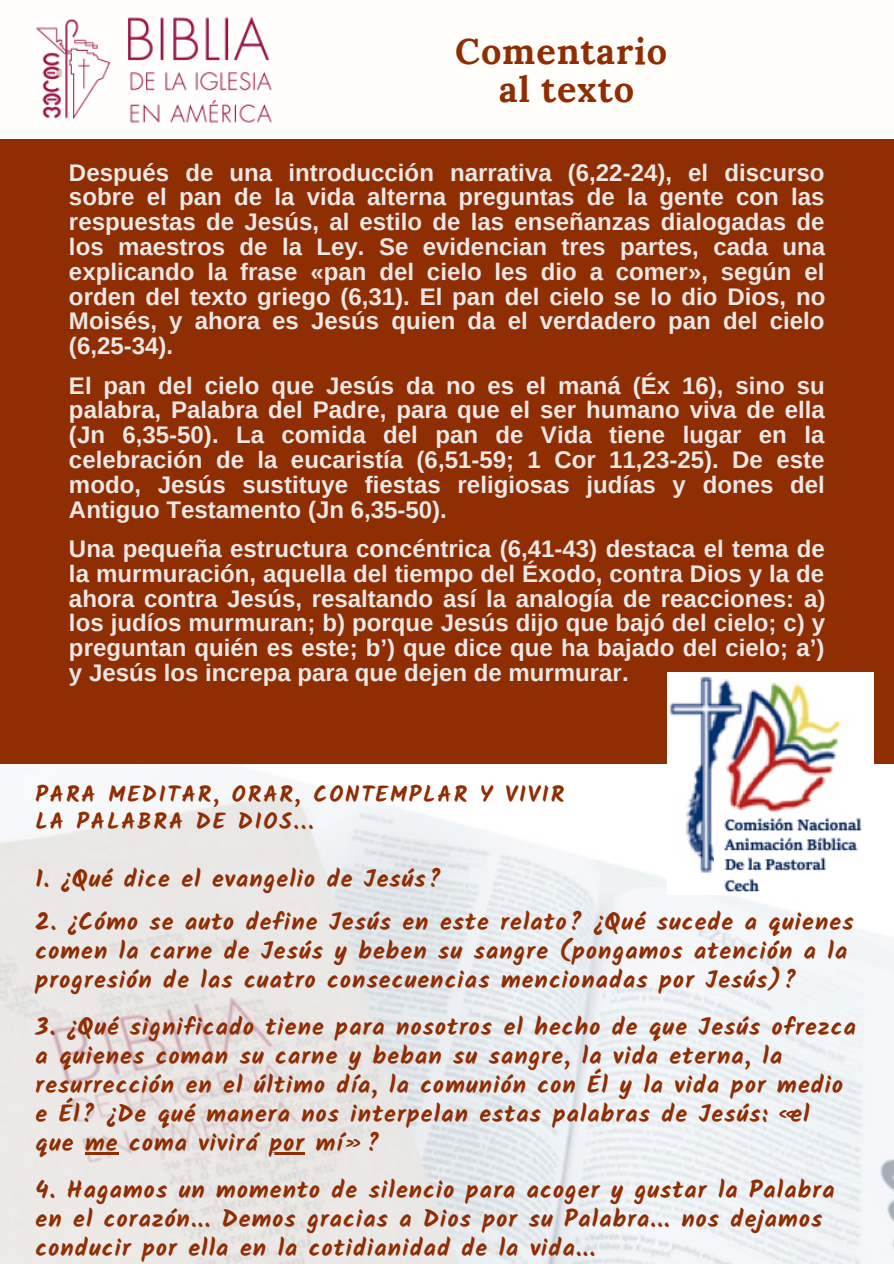
<style>
.page{position:relative;width:894px;height:1264px;background:#fff}
.page>*{position:absolute;margin:0;border:0;box-sizing:border-box;transform-origin:0 0}
.t1{font:700 36px "Lora";letter-spacing:.025em;color:#8f2d03}
.t2{font:700 24px/24.8px "Arimo";color:#eae7e5;text-align:justify}
.t3{font:700 24px/29px "Kalam";letter-spacing:.045em;color:#8f2d03}
.t4{font:700 22.5px "Kalam";letter-spacing:.085em;color:#8f2d03}
</style>
<div class="page">
<div style="left:0;top:0;width:893px;height:1263px;background:#fffefa"></div>
<img style="left:0;top:763px;width:893px;height:500px">
<div style="left:0;top:139px;width:893px;height:624px;background:#8f2d03"></div>
<img style="left:36px;top:16px;width:236px;height:107px">
<img style="left:667px;top:673px;width:206px;height:221px">
<img style="left:714px;top:809px;width:159px;height:85px">
<hr style="left:85px;top:1152px;width:34px;height:2px;background:#8f2d03">
<hr style="left:269px;top:1152px;width:36px;height:2px;background:#8f2d03">
<p class="t1" style="left:455px;top:27px;width:213px">Comentario</p>
<p class="t1" style="left:498px;top:66px;width:137px">al texto</p>
<p class="t2" style="left:69px;top:160px;width:757px">Después de una introducción narrativa (6,22-24), el discurso sobre el pan de la vida alterna preguntas de la gente con las respuestas de Jesús, al estilo de las enseñanzas dialogadas de los maestros de la Ley. Se evidencian tres partes, cada una explicando la frase «pan del cielo les dio a comer», según el orden del texto griego (6,31). El pan del cielo se lo dio Dios, no Moisés, y ahora es Jesús quien da el verdadero pan del cielo (6,25-34).</p>
<p class="t2" style="left:69px;top:373px;width:757px">El pan del cielo que Jesús da no es el maná (Éx 16), sino su palabra, Palabra del Padre, para que el ser humano viva de ella (Jn 6,35-50). La comida del pan de Vida tiene lugar en la celebración de la eucaristía (6,51-59; 1 Cor 11,23-25). De este modo, Jesús sustituye fiestas religiosas judías y dones del Antiguo Testamento (Jn 6,35-50).</p>
<p class="t2" style="left:69px;top:536px;width:757px">Una pequeña estructura concéntrica (6,41-43) destaca el tema de la murmuración, aquella del tiempo del Éxodo, contra Dios y la de ahora contra Jesús, resaltando así la analogía de reacciones: a) los judíos murmuran; b) porque Jesús dijo que bajó del cielo; c) y preguntan quién es este; b’) que dice que ha bajado del cielo; a’) y Jesús los increpa para que dejen de murmurar.</p>
<p class="t4" style="left:36px;top:781px;width:530px">PARA MEDITAR, ORAR, CONTEMPLAR Y VIVIR</p>
<p class="t4" style="left:36px;top:808px;width:280px">LA PALABRA DE DIOS...</p>
<p class="t3" style="left:36px;top:863px;width:407px">1. ¿Qué dice el evangelio de Jesús?</p>
<p class="t3" style="left:36px;top:906px;width:819px">2. ¿Cómo se auto define Jesús en este relato? ¿Qué sucede a quienes comen la carne de Jesús y beben su sangre (pongamos atención a la progresión de las cuatro consecuencias mencionadas por Jesús)?</p>
<p class="t3" style="left:36px;top:1011px;width:821px">3. ¿Qué significado tiene para nosotros el hecho de que Jesús ofrezca a quienes coman su carne y beban su sangre, la vida eterna, la resurrección en el último día, la comunión con Él y la vida por medio e Él? ¿De qué manera nos interpelan estas palabras de Jesús: «el<br>que me coma vivirá por mí»?</p>
<p class="t3" style="left:36px;top:1175px;width:800px">4. Hagamos un momento de silencio para acoger y gustar la Palabra en el corazón... Demos gracias a Dios por su Palabra... nos dejamos conducir por ella en la cotidianidad de la vida...</p>
</div>
